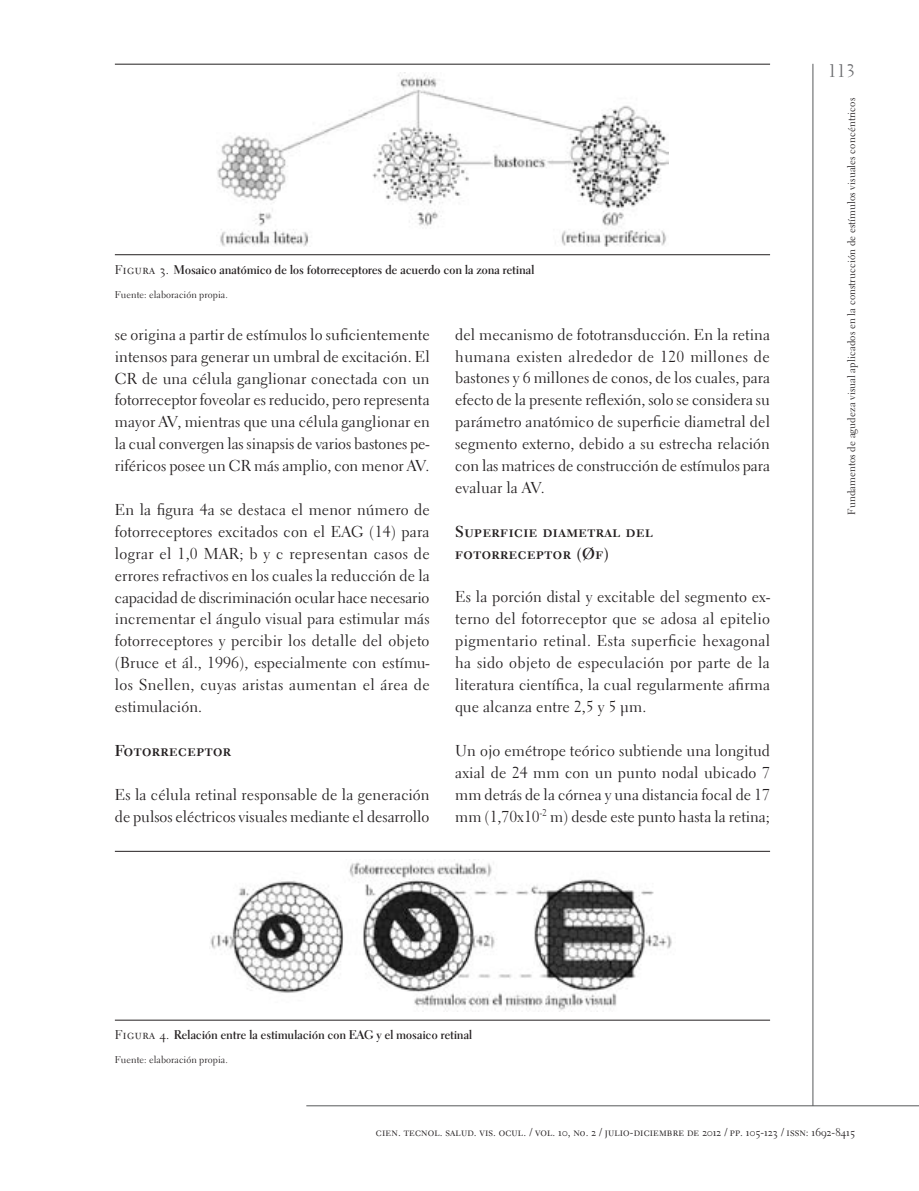
<style>
.page{position:relative;width:919px;height:1191px;background:#fff}
.page>*{position:absolute;margin:0;border:0;box-sizing:border-box;transform-origin:0 0}
.t1{font:18px "Electra LH";color:#6c6d70}
.t2{font:15.75px/21.9px "Electra LH";color:#231f20;text-align:justify}
.t3{font:15.75px/21.9px "Electra LH Bold SC";letter-spacing:.03em;color:#231f20}
.t4{font:12.75px "Electra LH Bold Display";letter-spacing:.025em;color:#231f20}
.t5{font:11.25px "Electra LH Regular SC";letter-spacing:.01em;color:#231f20}
.t6{font:10.5px "Electra LH";letter-spacing:.01em;color:#231f20}
.t7{font:9.9px "Electra LH";letter-spacing:.01em;color:#231f20}
.s1{font-family:"Electra LH Regular SC"}
.s2{font-family:"Electra LH"}
</style>
<div class="page">
<hr style="left:812px;top:64px;width:1px;height:1042px;background:#57585a">
<hr style="left:306px;top:1105px;width:612px;height:1px;background:#57585a">
<hr style="left:115px;top:64px;width:655px;height:1px;background:#231f20">
<hr style="left:115px;top:254px;width:655px;height:1px;background:#231f20">
<img style="left:217px;top:74px;width:451px;height:172px">
<hr style="left:115px;top:851px;width:655px;height:1px;background:#231f20">
<hr style="left:115px;top:1019px;width:655px;height:1px;background:#231f20">
<img style="left:210px;top:861px;width:462px;height:150px">
<p class="t4" style="left:115px;top:262px;width:421px"><span class="s1">Figura 3.</span> Mosaico anatómico de los fotorreceptores de acuerdo con la zona retinal</p>
<p class="t7" style="left:115px;top:288px;width:114px">Fuente: elaboración propia.</p>
<p class="t2" style="left:115px;top:323px;width:316px">se origina a partir de estímulos lo suficientemente intensos para generar un umbral de excitación. El CR de una célula ganglionar conectada con un fotorreceptor foveolar es reducido, pero representa mayor AV, mientras que una célula ganglionar en la cual convergen las sinapsis de varios bastones pe&shy;riféricos posee un CR más amplio, con menor AV.</p>
<p class="t2" style="left:115px;top:498px;width:316px">En la figura 4a se destaca el menor número de fotorreceptores excitados con el EAG (14) para lograr el 1,0 MAR; b y c representan casos de errores refractivos en los cuales la reducción de la capacidad de discriminación ocular hace necesario incrementar el ángulo visual para estimular más fotorreceptores y percibir los detalle del objeto (Bruce et ál., 1996), especialmente con estímu&shy;los Snellen, cuyas aristas aumentan el área de estimulación.</p>
<p class="t3" style="left:115px;top:739px;width:118px">Fotorreceptor</p>
<p class="t2" style="left:115px;top:783px;width:316px">Es la célula retinal responsable de la generación de pulsos eléctricos visuales mediante el desarrollo</p>
<p class="t2" style="left:455px;top:323px;width:316px">del mecanismo de fototransducción. En la retina humana existen alrededor de 120 millones de bastones y 6 millones de conos, de los cuales, para efecto de la presente reflexión, solo se considera su parámetro anatómico de superficie diametral del segmento externo, debido a su estrecha relación con las matrices de construcción de estímulos para evaluar la AV.</p>
<p class="t3" style="left:455px;top:520px;width:199px">Superficie diametral del fotorreceptor (Øf)</p>
<p class="t2" style="left:455px;top:586px;width:316px">Es la porción distal y excitable del segmento ex&shy;terno del fotorreceptor que se adosa al epitelio pigmentario retinal. Esta superficie hexagonal ha sido objeto de especulación por parte de la literatura científica, la cual regularmente afirma que alcanza entre 2,5 y 5 µm.</p>
<p class="t2" style="left:455px;top:739px;width:316px">Un ojo emétrope teórico subtiende una longitud axial de 24 mm con un punto nodal ubicado 7 mm detrás de la córnea y una distancia focal de 17 mm (1,70x10<sup>-2</sup> m) desde este punto hasta la retina;</p>
<p class="t1" style="left:827px;top:60px;width:29px">113</p>
<p class="t6" style="left:845px;top:514px;width:418px;rotate:-90deg">Fundamentos de agudeza visual aplicados en la construcción de estímulos visuales concéntricos</p>
<p class="t4" style="left:115px;top:1027px;width:359px"><span class="s1">Figura 4.</span> Relación entre la estimulación con EAG y el mosaico retinal</p>
<p class="t7" style="left:115px;top:1054px;width:114px">Fuente: elaboración propia.</p>
<p class="t5" style="left:376px;top:1125px;width:480px">cien. tecnol. salud. vis. ocul. / vol. 10, n<span class="s2">o</span>. 2 / julio-diciembre de 2012 / pp. 105-123 / issn: 1692-8415</p>
</div>
